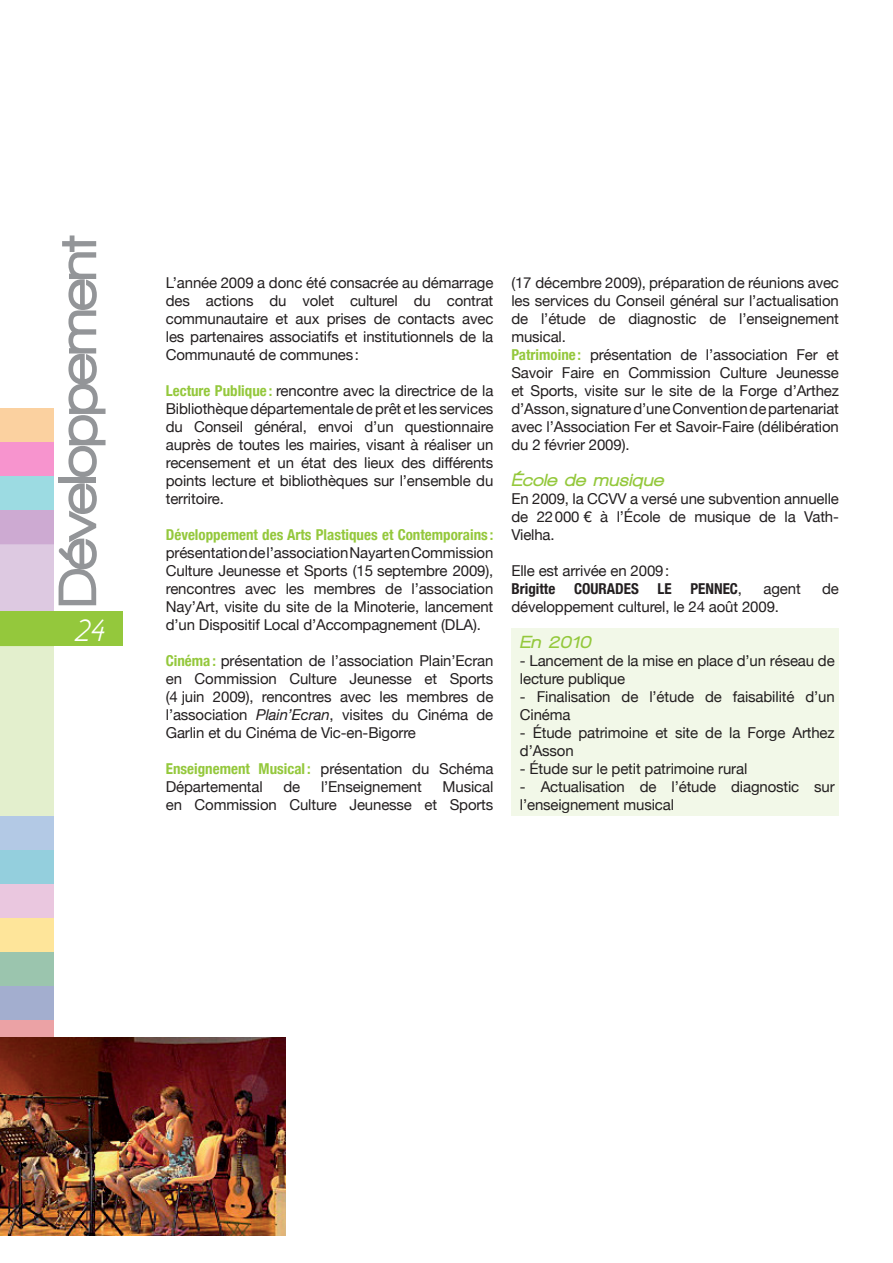
<style>
.page{position:relative;width:893px;height:1263px;background:#fff}
.page>*{position:absolute;margin:0;border:0;box-sizing:border-box;transform-origin:0 0}
.t1{font:900 55.5px "Walkway";color:#939598}
.t2{font:italic 31.5px "New Cicle Semi";color:#fff}
.t3{font:italic 900 18px "Walkway";letter-spacing:.05em;color:#94c83c}
.t4{font:15px/18px "Helvetica Neue";letter-spacing:-.01em;color:#231f20}
.t5{font:700 condensed 15px "Helvetica Neue";color:#94c83c}
.t6{font:700 condensed 15px "Helvetica Neue";color:#231f20}
.s1{font-weight:700;font-stretch:condensed;color:#94c83c}
.s2{font-style:italic}
.s3{font-weight:400;font-stretch:normal}
</style>
<div class="page">
<div style="left:0;top:408px;width:54px;height:34px;background:#fbd1a0"></div>
<div style="left:0;top:442px;width:54px;height:34px;background:#f794ce"></div>
<div style="left:0;top:476px;width:54px;height:34px;background:#9cdbe2"></div>
<div style="left:0;top:510px;width:54px;height:34px;background:#cdaad2"></div>
<div style="left:0;top:544px;width:54px;height:68px;background:#ddc9e1"></div>
<div style="left:0;top:646px;width:54px;height:170px;background:#e3efcd"></div>
<div style="left:0;top:816px;width:54px;height:34px;background:#b3c9e5"></div>
<div style="left:0;top:850px;width:54px;height:34px;background:#94cfdd"></div>
<div style="left:0;top:884px;width:54px;height:34px;background:#eac7df"></div>
<div style="left:0;top:918px;width:54px;height:34px;background:#fee59a"></div>
<div style="left:0;top:952px;width:54px;height:34px;background:#9bc5ae"></div>
<div style="left:0;top:986px;width:54px;height:34px;background:#a3aecf"></div>
<div style="left:0;top:1020px;width:54px;height:34px;background:#eba2a5"></div>
<div style="left:512px;top:628px;width:327px;height:188px;background:#f2f8e8"></div>
<img style="left:0;top:1037px;width:286px;height:198px">
<div style="left:0;top:612px;width:123px;height:34px;background:#94c83c"></div>
<h1 class="t1" style="left:48px;top:606px;width:373px;rotate:-90deg">Développement</h1>
<h2 class="t2" style="left:74px;top:614px;width:31px">24</h2>
<p class="t4" style="left:166px;top:273px;width:329px;text-align:justify">L’année 2009 a donc été consacrée au démarrage des actions du volet culturel du contrat communautaire et aux prises de contacts avec les partenaires associatifs et institutionnels de la Communauté de communes:</p>
<p class="t4" style="left:166px;top:381px;width:329px;text-align:justify"><span class="s1">Lecture Publique :</span> rencontre avec la directrice de la Bibliothèque départementale de prêt et les services du Conseil général, envoi d’un questionnaire auprès de toutes les mairies, visant à réaliser un recensement et un état des lieux des différents points lecture et bibliothèques sur l’ensemble du territoire.</p>
<p class="t5" style="left:166px;top:526px;width:329px">Développement des Arts Plastiques et Contemporains :</p>
<p class="t4" style="left:166px;top:543px;width:329px;text-align:justify">présentation de l’association Nayart en Commission Culture Jeunesse et Sports (15 septembre 2009), rencontres avec les membres de l’association Nay’Art, visite du site de la Minoterie, lancement d’un Dispositif Local d’Accompagnement (DLA).</p>
<p class="t4" style="left:166px;top:651px;width:329px;text-align:justify"><span class="s1">Cinéma :</span> présentation de l’association Plain’Ecran en Commission Culture Jeunesse et Sports (4 juin 2009), rencontres avec les membres de l’association <span class="s2">Plain’Ecran</span>, visites du Cinéma de Garlin et du Cinéma de Vic-en-Bigorre</p>
<p class="t4" style="left:166px;top:759px;width:329px"><span class="s1">Enseignement Musical :</span> présentation du Schéma<br>Départemental</p>
<p class="t4" style="left:166px;top:777px;width:329px;text-align:right">Musical<br>en Commission Culture Jeunesse et Sports</p>
<p class="t4" style="left:283px;top:777px;width:18px">de</p>
<p class="t4" style="left:321px;top:777px;width:102px">l’Enseignement</p>
<p class="t4" style="left:511px;top:273px;width:329px">(17 décembre 2009), préparation de réunions avec les services du Conseil général sur l’actualisation de l’étude de diagnostic de l’enseignement musical.<br><span class="s1">Patrimoine :</span> présentation de l’association Fer et Savoir Faire en Commission Culture Jeunesse et Sports, visite sur le site de la Forge d’Arthez d’Asson, signature d’une Convention de partenariat avec l’Association Fer et Savoir-Faire (délibération du 2 février 2009).</p>
<p class="t3" style="left:511px;top:470px;width:153px">École de musique</p>
<p class="t4" style="left:511px;top:489px;width:329px;text-align:justify">En 2009, la CCVV a versé une subvention annuelle de 22000 € à l’École de musique de la Vath-Vielha.</p>
<p class="t4" style="left:511px;top:561px;width:159px">Elle est arrivée en 2009:</p>
<p class="t6" style="left:511px;top:580px;width:45px">Brigitte</p>
<p class="t6" style="left:574px;top:580px;width:99px">COURADES LE</p>
<p class="t6" style="left:690px;top:580px;width:53px">PENNEC<span class="s3">,</span></p>
<p class="t4" style="left:763px;top:579px;width:39px">agent</p>
<p class="t4" style="left:822px;top:579px;width:18px">de</p>
<p class="t4" style="left:511px;top:597px;width:269px">développement culturel, le 24 août 2009.</p>
<p class="t3" style="left:520px;top:632px;width:72px">En 2010</p>
<p class="t4" style="left:520px;top:651px;width:316px">- Lancement de la mise en place d’un réseau de lecture publique</p>
<p class="t4" style="left:520px;top:687px;width:316px">- Finalisation de l’étude de faisabilité d’un<br>Cinéma</p>
<p class="t4" style="left:520px;top:723px;width:316px">- Étude patrimoine et site de la Forge Arthez d’Asson</p>
<p class="t4" style="left:520px;top:759px;width:229px">- Étude sur le petit patrimoine rural</p>
<p class="t4" style="left:520px;top:777px;width:316px">- Actualisation de l’étude diagnostic sur l’enseignement musical</p>
</div>
